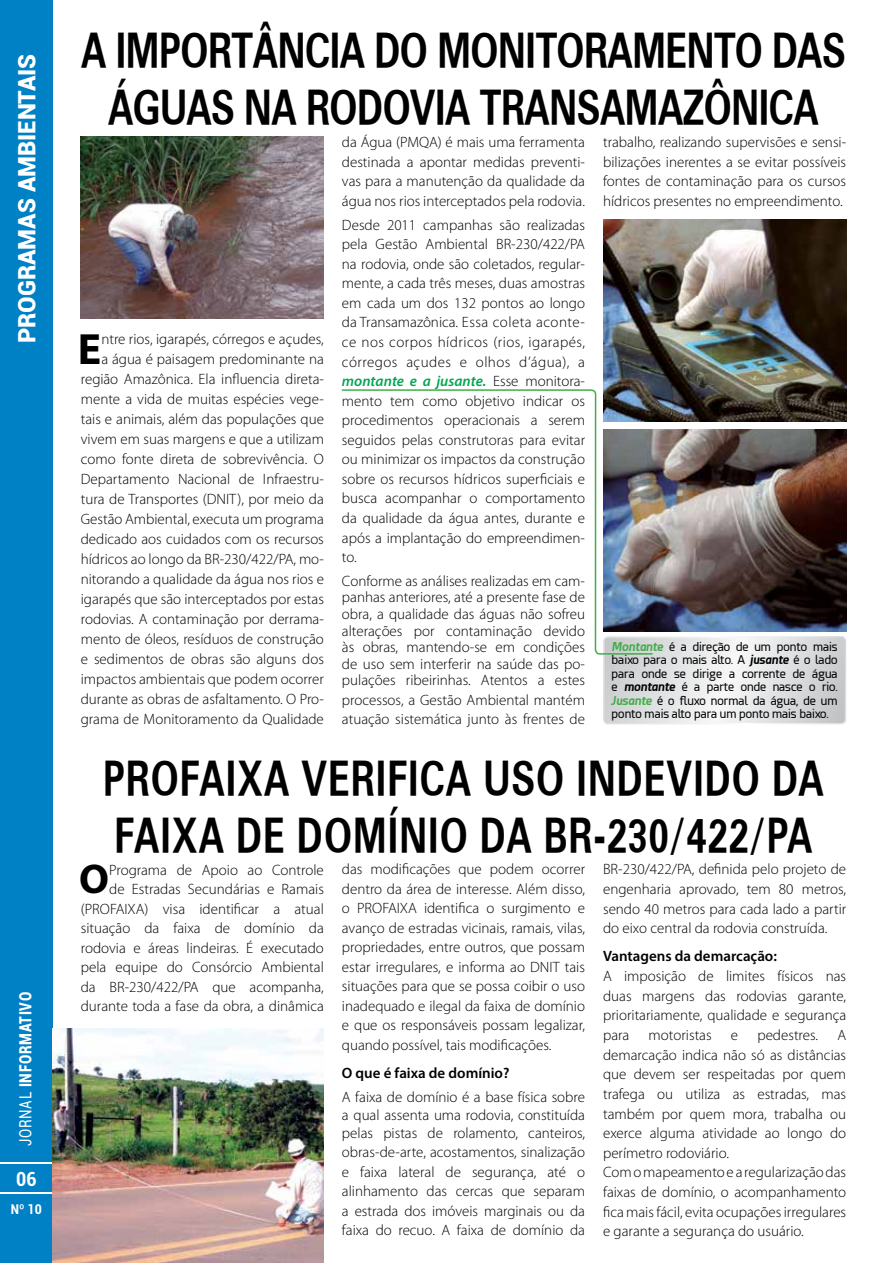
<style>
.page{position:relative;width:893px;height:1263px;background:#fff}
.page>*{position:absolute;margin:0;border:0;box-sizing:border-box;transform-origin:0 0}
.t1{font:46.8px/57px "Zurich Bold BT";letter-spacing:-.01em;color:#000;text-align:center;scale:.77 1}
.t2{font:46.8px/57px "Zurich Bold BT";letter-spacing:.03em;color:#000;scale:.77 1}
.t3{font:700 43.95px "Myriad Pro";color:#000}
.t4{font:700 41.7px "Myriad Pro";color:#000}
.t5{font:900 24px "Roboto";color:#fff}
.t6{font:700 condensed 19.5px "Roboto";color:#fff}
.t7{font:900 16.8px "Roboto";letter-spacing:.05em;color:#fff;scale:.8 1}
.t8{font:300 15px/19.5px "Myriad Pro";color:#000;text-align:justify}
.t9{font:600 15px "Myriad Pro";color:#000}
.t10{font:700 condensed 13.5px "Roboto";color:#fff}
.t11{font:12px/13.5px "Esphimere";letter-spacing:-.01em;color:#000;text-align:justify}
.s1{font-weight:400}
.s2{font-weight:600;font-style:italic;color:#00a651}
.s3{font-weight:700;font-style:italic;color:#41ad49}
.s4{font-weight:700;font-style:italic}
</style>
<div class="page">
<svg style="left:606px;top:639px;width:237px;height:82px"></svg>
<div style="left:603px;top:636px;width:243px;height:88px;border:2px solid #fff;border-radius:4px"></div>
<div style="left:0;top:0;width:53px;height:1263px;background:#0080c5"></div>
<hr style="left:0;top:1162px;width:53px;height:2px;background:#fff">
<hr style="left:0;top:1192px;width:53px;height:2px;background:#fff">
<img style="left:81px;top:136px;width:243px;height:182px">
<img style="left:654px;top:429px;width:192px;height:202px">
<img style="left:53px;top:1029px;width:271px;height:234px">
<svg style="left:341px;top:389px;width:313px;height:266px"></svg>
<img style="left:603px;top:220px;width:243px;height:202px">
<h3 class="t5" style="left:10px;top:343px;width:291px;rotate:-90deg">PROGRAMAS AMBIENTAIS</h3>
<p class="t7" style="left:14px;top:1146px;width:194px;rotate:-90deg"><span class="s1">JORNAL</span> INFORMATIVO</p>
<h3 class="t6" style="left:16px;top:1165px;width:22px">06</h3>
<p class="t10" style="left:11px;top:1199px;width:32px">Nº 10</p>
<h1 class="t1" style="left:81px;top:22px;width:994px">A IMPORTÂNCIA DO MONITORAMENTO DAS<br>ÁGUAS NA RODOVIA TRANSAMAZÔNICA</h1>
<p class="t8" style="left:81px;top:330px;width:245px;line-height:20px;text-align:right">ntre rios, igarapés, córregos e açudes,<br>a água é paisagem predominante na região Amazônica. Ela influencia direta&shy;mente a vida de muitas espécies vege&shy;tais e animais, além das populações que vivem em suas margens e que a utilizam como fonte direta de sobrevivência. O Departamento Nacional de Infraestru&shy;tura de Transportes (DNIT), por meio da Gestão Ambiental, executa um programa dedicado aos cuidados com os recursos hídricos ao longo da BR-230/422/PA, mo&shy;nitorando a qualidade da água nos rios e igarapés que são interceptados por estas rodovias. A contaminação por derrama&shy;mento de óleos, resíduos de construção e sedimentos de obras são alguns dos impactos ambientais que podem ocorrer durante as obras de asfaltamento. O Pro&shy;grama de Monitoramento da Qualidade</p>
<h2 class="t3" style="left:78px;top:320px;width:25px">E</h2>
<p class="t8" style="left:342px;top:133px;width:245px">da Água (PMQA) é mais uma ferramenta destinada a apontar medidas preventi&shy;vas para a manutenção da qualidade da água nos rios interceptados pela rodovia.</p>
<p class="t8" style="left:342px;top:215px;width:245px">Desde 2011 campanhas são realizadas pela Gestão Ambiental BR-230/422/PA na rodovia, onde são coletados, regular&shy;mente, a cada três meses, duas amostras em cada um dos 132 pontos ao longo da Transamazônica. Essa coleta aconte&shy;ce nos corpos hídricos (rios, igarapés, córregos açudes e olhos d’água), a <span class="s2">montante e a jusante.</span> Esse monitora&shy;mento tem como objetivo indicar os procedimentos operacionais a serem seguidos pelas construtoras para evitar ou minimizar os impactos da construção sobre os recursos hídricos superficiais e busca acompanhar o comportamento da qualidade da água antes, durante e após a implantação do empreendimen&shy;to.</p>
<p class="t8" style="left:342px;top:573px;width:245px;line-height:16.5px">Conforme as análises realizadas em cam&shy;panhas anteriores, até a presente fase de obra, a qualidade das águas não sofreu alterações por contaminação devido às obras, mantendo-se em condições de uso sem interferir na saúde das po&shy;pulações ribeirinhas. Atentos a estes</p>
<p class="t8" style="left:342px;top:690px;width:245px">processos, a Gestão Ambiental mantém atuação sistemática junto às frentes de</p>
<p class="t8" style="left:603px;top:133px;width:245px">trabalho, realizando supervisões e sensi&shy;bilizações inerentes a se evitar possíveis fontes de contaminação para os cursos hídricos presentes no empreendimento.</p>
<p class="t11" style="left:612px;top:640px;width:228px"><span class="s3">Montante</span> é a direção de um ponto mais baixo para o mais alto. A <span class="s4">jusante</span> é o lado para onde se dirige a corrente de água e <span class="s4">montante</span> é a parte onde nasce o rio.<br><span class="s3">Jusante</span> é o fluxo normal da água, de um ponto mais alto para um ponto mais baixo.</p>
<h1 class="t2" style="left:103px;top:749px;width:937px">PROFAIXA VERIFICA USO INDEVIDO DA<br>FAIXA DE DOMÍNIO DA BR-230/422/PA</h1>
<p class="t8" style="left:81px;top:860px;width:245px;text-align:right">Programa de Apoio ao Controle<br>de Estradas Secundárias e Ramais (PROFAIXA) visa identificar a atual situação da faixa de domínio da rodovia e áreas lindeiras. É executado pela equipe do Consórcio Ambiental da BR-230/422/PA que acompanha, durante toda a fase da obra, a dinâmica</p>
<h3 class="t4" style="left:79px;top:851px;width:31px">O</h3>
<p class="t8" style="left:342px;top:860px;width:245px">das modificações que podem ocorrer dentro da área de interesse. Além disso, o PROFAIXA identifica o surgimento e avanço de estradas vicinais, ramais, vilas, propriedades, entre outros, que possam estar irregulares, e informa ao DNIT tais situações para que se possa coibir o uso inadequado e ilegal da faixa de domínio e que os responsáveis possam legalizar, quando possível, tais modificações.</p>
<p class="t9" style="left:342px;top:1063px;width:169px">O que é faixa de domínio?</p>
<p class="t8" style="left:342px;top:1088px;width:245px;line-height:18px">A faixa de domínio é a base física sobre a qual assenta uma rodovia, constituída pelas pistas de rolamento, canteiros,</p>
<p class="t8" style="left:342px;top:1142px;width:245px">obras-de-arte, acostamentos, sinalização e faixa lateral de segurança, até o alinhamento das cercas que separam a estrada dos imóveis marginais ou da faixa do recuo. A faixa de domínio da</p>
<p class="t8" style="left:603px;top:860px;width:245px">BR-230/422/PA, definida pelo projeto de engenharia aprovado, tem 80 metros, sendo 40 metros para cada lado a partir do eixo central da rodovia construída.</p>
<p class="t9" style="left:603px;top:947px;width:175px">Vantagens da demarcação:</p>
<p class="t8" style="left:603px;top:966px;width:245px">A imposição de limites físicos nas duas margens das rodovias garante, prioritariamente, qualidade e segurança para</p>
<p class="t8" style="left:649px;top:1025px;width:65px">motoristas</p>
<p class="t8" style="left:731px;top:1025px;width:9px">e</p>
<p class="t8" style="left:757px;top:1025px;width:62px">pedestres.</p>
<p class="t8" style="left:603px;top:1025px;width:245px;text-align:left;text-indent:234px">A demarcação indica não só as distâncias que devem ser respeitadas por quem trafega ou utiliza as estradas, mas também por quem mora, trabalha ou exerce alguma atividade ao longo do perímetro rodoviário.<br>Com o mapeamento e a regularização das faixas de domínio, o acompanhamento fica mais fácil, evita ocupações irregulares e garante a segurança do usuário.</p>
</div>
